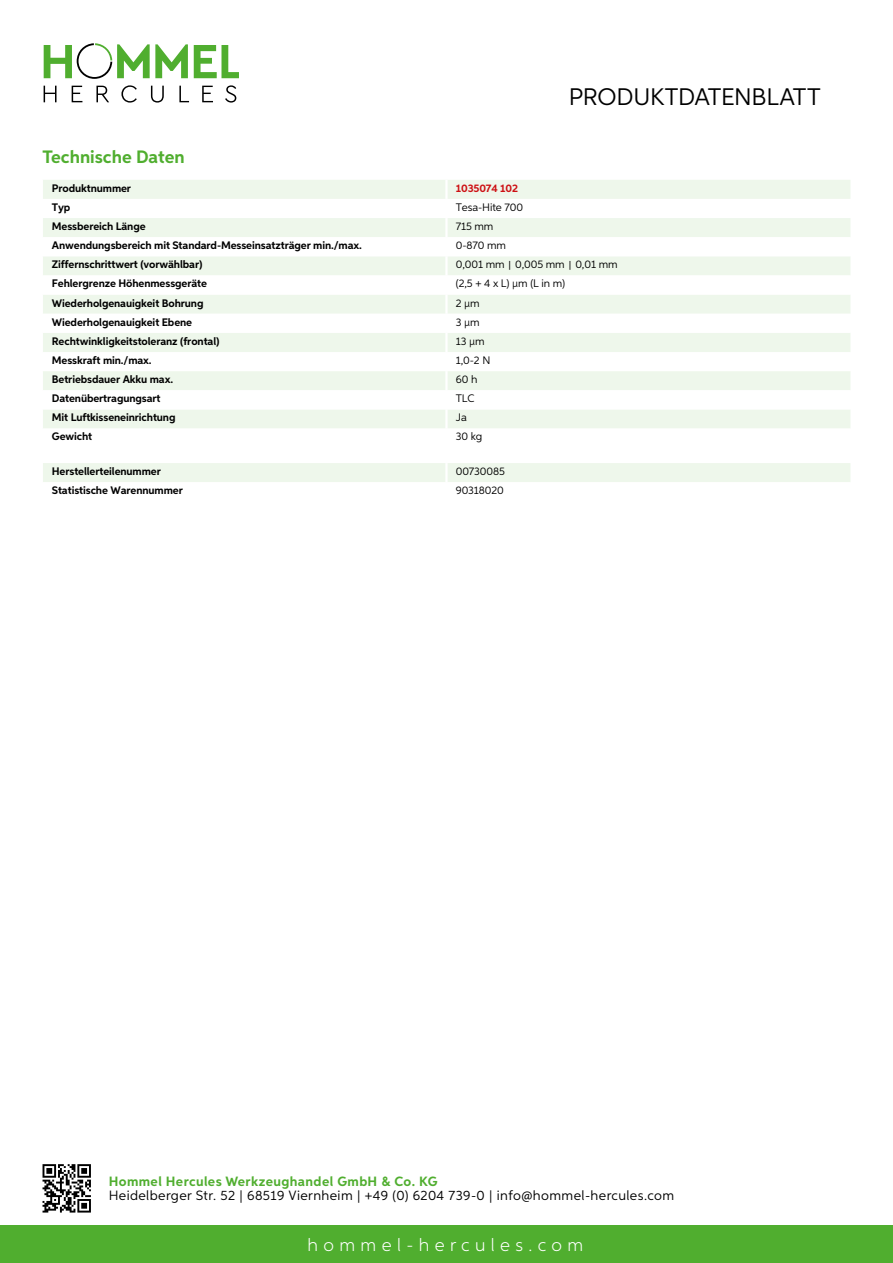
<style>
.page{position:relative;width:893px;height:1263px;background:#fff}
.page>*{position:absolute;margin:0;border:0;box-sizing:border-box;transform-origin:0 0}
.t1{font:24px "Aspira";letter-spacing:-.01em;color:#000}
.t2{font:300 18px "Aspira";letter-spacing:.3em;color:#fff}
.t3{font:700 18px "Aspira";color:#50ae2f}
.t4{font:13.5px "Aspira";letter-spacing:.03em;color:#000}
.t5{font:700 13.5px "Aspira";letter-spacing:.03em;color:#50ae2f}
.t6{font:700 10.95px "Aspira";letter-spacing:-.01em;color:#000}
.t7{font:10.95px "Aspira";letter-spacing:-.01em;color:#000}
.t8{font:700 10.95px "Aspira";letter-spacing:-.01em;color:#cd1013}
.s1{font-family:"Wuerth Global";font-size:10.5px}
</style>
<div class="page">
<div style="left:0;top:1226px;width:893px;height:37px;background:#50ae2f"></div>
<svg style="left:43px;top:1164px;width:48px;height:48px"></svg>
<svg style="left:194px;top:45px;width:45px;height:33px"></svg>
<svg style="left:44px;top:43px;width:144px;height:36px"></svg>
<svg style="left:44px;top:86px;width:13px;height:16px"></svg>
<svg style="left:72px;top:86px;width:10px;height:16px"></svg>
<svg style="left:96px;top:86px;width:13px;height:16px"></svg>
<svg style="left:121px;top:85px;width:16px;height:18px"></svg>
<svg style="left:151px;top:86px;width:13px;height:17px"></svg>
<svg style="left:179px;top:86px;width:10px;height:16px"></svg>
<svg style="left:202px;top:86px;width:11px;height:16px"></svg>
<svg style="left:225px;top:85px;width:11px;height:18px"></svg>
<div style="left:43px;top:180px;width:807px;height:19px;background:#eef7eb"></div>
<svg style="left:43px;top:218px;width:807px;height:210px;fill:#eef7eb"></svg>
<hr style="left:445px;top:180px;width:3px;height:19px;background:#fff">
<hr style="left:445px;top:218px;width:3px;height:19px;background:#fff">
<hr style="left:445px;top:237px;width:3px;height:19px;background:#fff">
<hr style="left:445px;top:256px;width:3px;height:19px;background:#fff">
<hr style="left:445px;top:275px;width:3px;height:20px;background:#fff">
<hr style="left:445px;top:295px;width:3px;height:19px;background:#fff">
<hr style="left:445px;top:314px;width:3px;height:19px;background:#fff">
<hr style="left:445px;top:333px;width:3px;height:19px;background:#fff">
<hr style="left:445px;top:352px;width:3px;height:19px;background:#fff">
<hr style="left:445px;top:371px;width:3px;height:19px;background:#fff">
<hr style="left:445px;top:390px;width:3px;height:19px;background:#fff">
<hr style="left:445px;top:409px;width:3px;height:20px;background:#fff">
<div style="left:43px;top:463px;width:807px;height:19px;background:#eef7eb"></div>
<h1 class="t1" style="left:569px;top:82px;width:253px">Produktdatenblatt</h1>
<h2 class="t3" style="left:43px;top:146px;width:144px">Technische Daten</h2>
<p class="t6" style="left:52px;top:181px;width:81px">Produktnummer</p>
<p class="t8" style="left:456px;top:181px;width:64px">1035074 102</p>
<p class="t6" style="left:52px;top:200px;width:20px">Typ</p>
<p class="t7" style="left:456px;top:200px;width:69px">Tesa-Hite 700</p>
<p class="t6" style="left:52px;top:219px;width:95px">Messbereich Länge</p>
<p class="t7" style="left:456px;top:220px;width:39px">715 mm</p>
<p class="t6" style="left:52px;top:239px;width:312px">Anwendungsbereich mit Standard-Messeinsatzträger min./max.</p>
<p class="t7" style="left:456px;top:239px;width:52px">0-870 mm</p>
<p class="t6" style="left:52px;top:258px;width:152px">Ziffernschrittwert (vorwählbar)</p>
<p class="t7" style="left:456px;top:258px;width:163px">0,001 mm <span class="s1">|</span> 0,005 mm <span class="s1">|</span> 0,01 mm</p>
<p class="t6" style="left:52px;top:277px;width:157px">Fehlergrenze Höhenmessgeräte</p>
<p class="t7" style="left:456px;top:277px;width:111px">(2,5 + 4 x L) µm (L in m)</p>
<p class="t6" style="left:52px;top:296px;width:153px">Wiederholgenauigkeit Bohrung</p>
<p class="t7" style="left:456px;top:296px;width:25px">2 µm</p>
<p class="t6" style="left:52px;top:315px;width:142px">Wiederholgenauigkeit Ebene</p>
<p class="t7" style="left:456px;top:315px;width:25px">3 µm</p>
<p class="t6" style="left:52px;top:334px;width:169px">Rechtwinkligkeitstoleranz (frontal)</p>
<p class="t7" style="left:456px;top:334px;width:30px">13 µm</p>
<p class="t6" style="left:52px;top:353px;width:101px">Messkraft min./max.</p>
<p class="t7" style="left:456px;top:353px;width:34px">1,0-2 N</p>
<p class="t6" style="left:52px;top:373px;width:123px">Betriebsdauer Akku max.</p>
<p class="t7" style="left:456px;top:373px;width:23px">60 h</p>
<p class="t6" style="left:52px;top:392px;width:110px">Datenübertragungsart</p>
<p class="t7" style="left:456px;top:392px;width:20px">TL C</p>
<p class="t6" style="left:52px;top:411px;width:125px">Mit Luftkisseneinrichtung</p>
<p class="t7" style="left:456px;top:411px;width:13px">Ja</p>
<p class="t6" style="left:52px;top:430px;width:42px">Gewicht</p>
<p class="t7" style="left:456px;top:430px;width:28px">30 kg</p>
<p class="t6" style="left:52px;top:464px;width:111px">Herstellerteilenummer</p>
<p class="t7" style="left:456px;top:465px;width:51px">00730085</p>
<p class="t6" style="left:52px;top:484px;width:132px">Statistische Warennummer</p>
<p class="t7" style="left:456px;top:484px;width:49px">90318020</p>
<p class="t5" style="left:109px;top:1172px;width:330px">Hommel Hercules Werkzeughandel GmbH &amp; Co. KG</p>
<p class="t4" style="left:109px;top:1187px;width:567px">Heidelberger Str. 52 | 68519 Viernheim | +49 (0) 6204 739-0 | info@hommel-hercules.com</p>
<h2 class="t2" style="left:307px;top:1234px;width:277px">hommel-hercules.com</h2>
</div>
